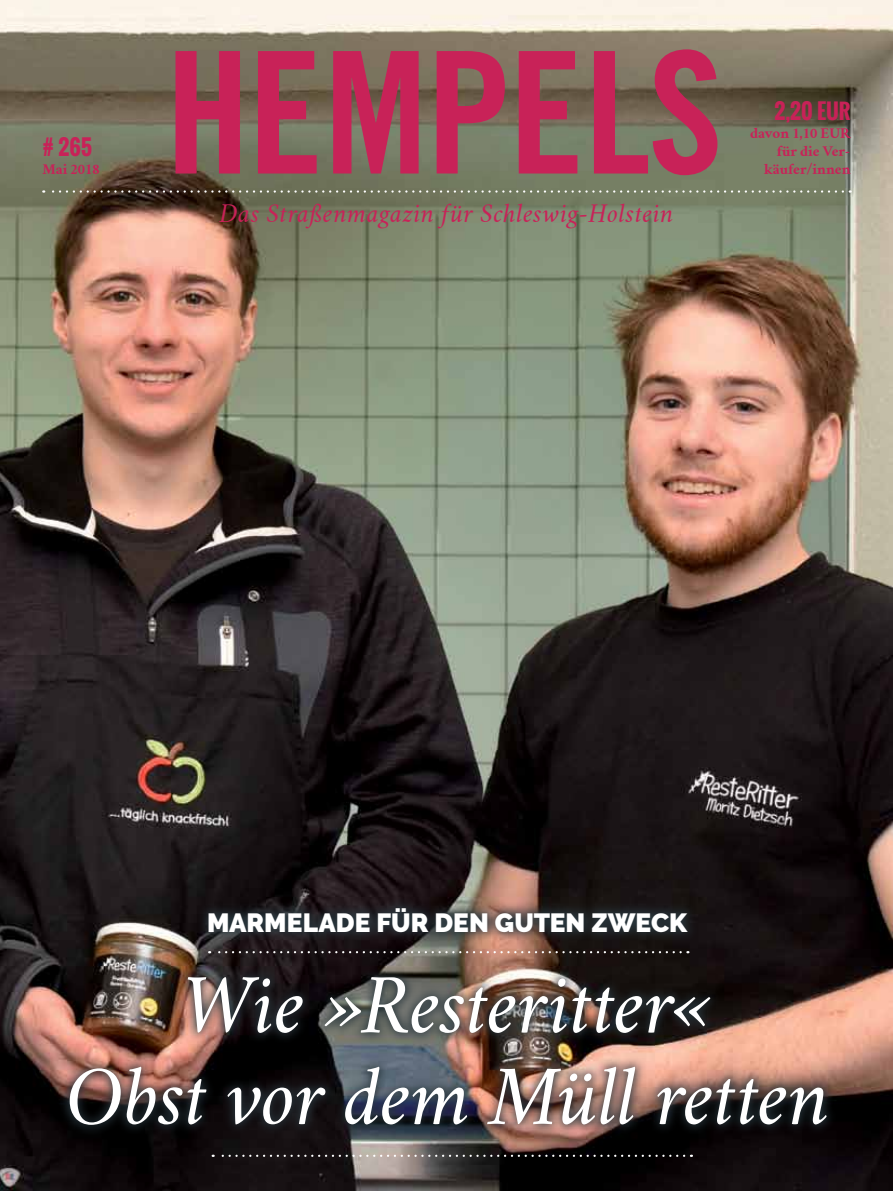
<style>
.page{position:relative;width:893px;height:1191px;background:#fff}
.page>*{position:absolute;margin:0;border:0;box-sizing:border-box;transform-origin:0 0}
.t1{font:italic 75px/91.5px "Crimson Text";letter-spacing:-.01em;color:#fff;text-align:center}
.t2{font:900 26.25px "Raleway";color:#fff}
.t3{font:italic 24px "Crimson Text";letter-spacing:.02em;color:#c82258}
.t4{font:700 21px "Oswald";color:#c82258}
.t5{font:700 13.5px/18px "Crimson Text";color:#c82258;text-align:right}
</style>
<div class="page">
<img style="left:0;top:0;width:893px;height:1191px">
<img style="left:56px;top:894px;width:780px;height:240px">
<svg style="left:209px;top:951px;width:472px;height:2px"></svg>
<svg style="left:176px;top:51px;width:64px;height:122px;background:#ae3959"></svg>
<svg style="left:258px;top:51px;width:59px;height:122px;background:#a64159"></svg>
<svg style="left:333px;top:51px;width:86px;height:122px;background:#b0395a"></svg>
<svg style="left:437px;top:51px;width:68px;height:122px;background:#a5475c"></svg>
<svg style="left:519px;top:51px;width:58px;height:122px;background:#a8415a"></svg>
<svg style="left:594px;top:49px;width:123px;height:126px;background:#9e4b5b"></svg>
<svg style="left:213px;top:1154px;width:471px;height:2px"></svg>
<svg style="left:43px;top:190px;width:800px;height:3px;background:#848672"></svg>
<h3 class="t4" style="left:43px;top:131px;width:51px"># 265</h3>
<p class="t5" style="left:43px;top:160px;width:59px">Mai 2018</p>
<h3 class="t3" style="left:219px;top:200px;width:456px">Das Straßenmagazin für Schleswig-Holstein</h3>
<h3 class="t4" style="left:775px;top:95px;width:77px">2,20 EUR</h3>
<p class="t5" style="left:750px;top:124px;width:102px">davon 1,10 EUR für die Ver&shy;käufer/innen</p>
<h2 class="t2" style="left:207px;top:907px;width:482px">MARMELADE FÜR DEN GUTEN ZWECK</h2>
<h1 class="t1" style="left:65px;top:962px;width:767px">Wie »Resteritter«<br>Obst vor dem Müll retten</h1>
</div>
